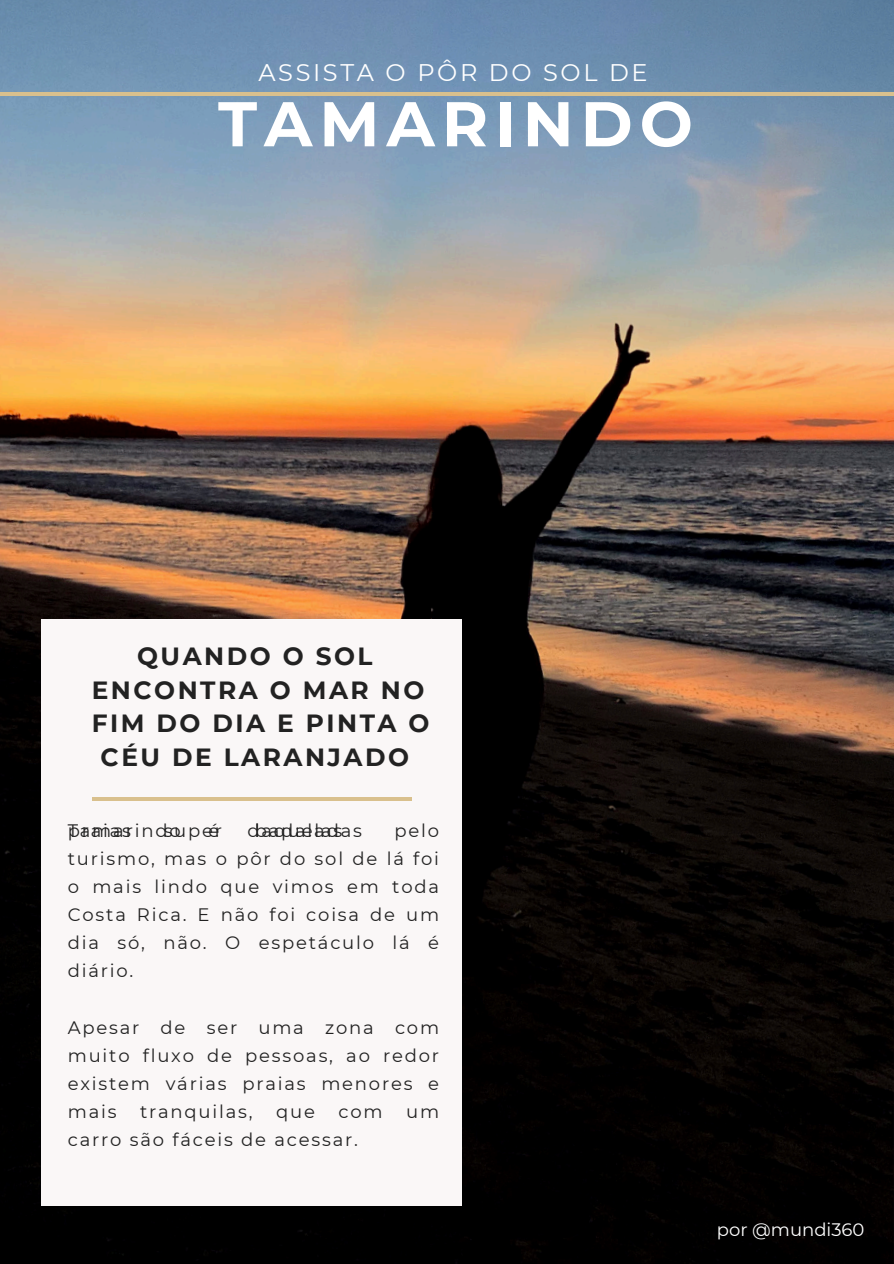
<style>
.page{position:relative;width:894px;height:1264px;background:#fff}
.page>*{position:absolute;margin:0;border:0;box-sizing:border-box;transform-origin:0 0}
.t1{font:700 63px "Montserrat";letter-spacing:.11em;color:#fff}
.t2{font:700 24.9px/33.8px "Montserrat";letter-spacing:.1em;color:#222;text-align:center}
.t3{font:24px "Montserrat";letter-spacing:.11em;color:#fff}
.t4{font:18px/28.2px "Montserrat";letter-spacing:.1em;color:#222;text-align:justify}
.t5{font:18px "Montserrat";color:#fff}
</style>
<div class="page">
<img style="left:0;top:0;width:893px;height:1263px">
<hr style="left:0;top:92px;width:893px;height:4px;background:#d9c08d">
<div style="left:42px;top:619px;width:419px;height:586px;background:#faf7f7"></div>
<hr style="left:92px;top:797px;width:319px;height:3px;background:#d9c08d">
<p class="t3" style="left:258px;top:58px;width:390px">ASSISTA O PÔR DO SOL DE</p>
<p class="t1" style="left:218px;top:85px;width:476px">TAMARINDO</p>
<p class="t2" style="left:92px;top:639px;width:339px">QUANDO O SOL<br>ENCONTRA O MAR NO<br>FIM DO DIA E PINTA O<br>CÉU DE LARANJADO</p>
<p class="t4" style="left:68px;top:816px;width:373px;text-indent:327px">pelo turismo, mas o pôr do sol de lá foi o mais lindo que vimos em toda Costa Rica. E não foi coisa de um dia só, não. O espetáculo lá é diário.</p>
<p class="t4" style="left:68px;top:816px;width:114px">praia rindo</p>
<p class="t4" style="left:208px;top:816px;width:12px">é</p>
<p class="t4" style="left:247px;top:816px;width:116px">daquelasas</p>
<p class="t4" style="left:255px;top:816px;width:86px">badalad</p>
<h1 class="t4" style="left:68px;top:816px;width:65px">Tamas</h1>
<p class="t4" style="left:164px;top:816px;width:60px">super</p>
<h2 class="t4" style="left:68px;top:1013px;width:373px">Apesar de ser uma zona com muito fluxo de pessoas, ao redor existem várias praias menores e mais</h2>
<h2 class="t4" style="left:140px;top:1097px;width:114px">tranquilas,</h2>
<h2 class="t4" style="left:276px;top:1097px;width:40px">que</h2>
<h2 class="t4" style="left:338px;top:1097px;width:46px">com</h2>
<h2 class="t4" style="left:406px;top:1097px;width:35px">um</h2>
<h2 class="t4" style="left:68px;top:1125px;width:292px">carro são fáceis de acessar.</h2>
<p class="t5" style="left:716px;top:1218px;width:149px">por @mundi360</p>
</div>
